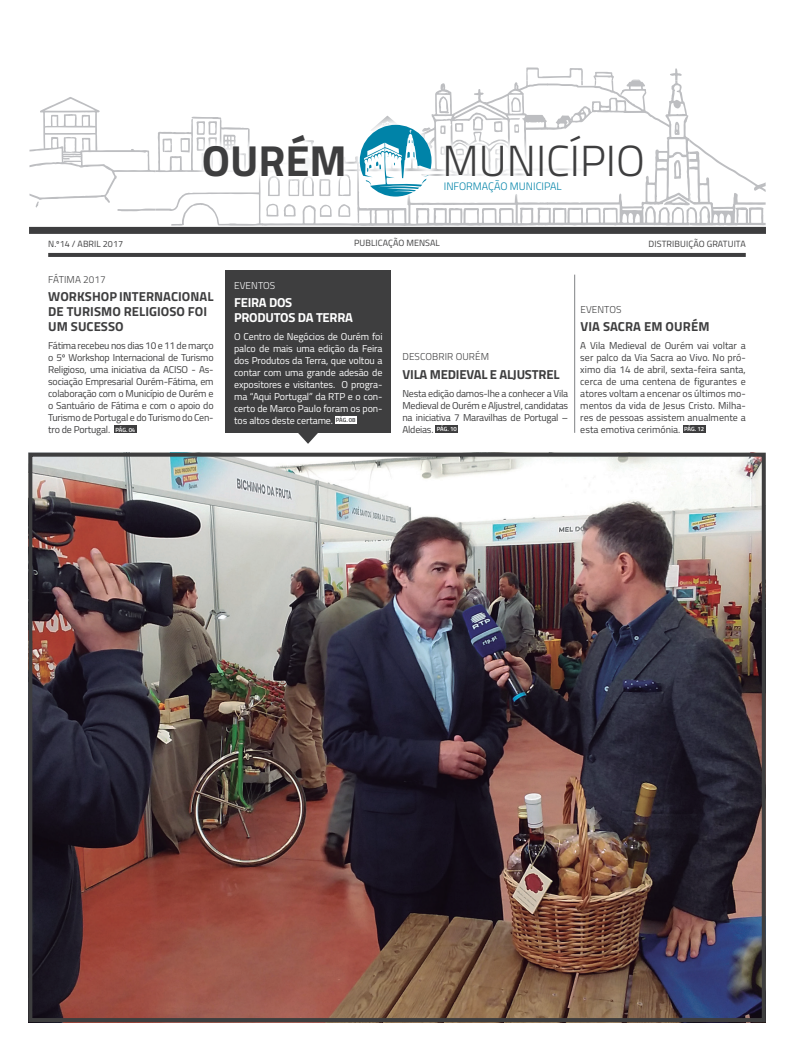
<style>
.page{position:relative;width:794px;height:1049px;background:#fff}
.page>*{position:absolute;margin:0;border:0;box-sizing:border-box;transform-origin:0 0}
.t1{font:300 43.5px "Titillium";color:#3e3e3f}
.t2{font:700 43.5px "Titillium";color:#3e3e3f}
.t3{font:700 13px/15px "Titillium";letter-spacing:.005em;color:#3e3e3f}
.t4{font:700 13px/15px "Titillium";letter-spacing:-.02em;color:#fff}
.t5{font:700 13px "Titillium";letter-spacing:-.015em;color:#3e3e3f}
.t6{font:300 10.8px "Titillium";color:#0083a8}
.t7{font:10px/12px "Titillium";letter-spacing:-.02em;color:#3e3e3f;text-align:justify}
.t8{font:10px/12px "Titillium";letter-spacing:-.01em;color:#fff;text-align:justify}
.t9{font:300 10px "Titillium";letter-spacing:.01em;color:#3e3e3f}
.t10{font:300 10px "Titillium";letter-spacing:.01em;color:#fff}
.t11{font:9px "Titillium";letter-spacing:.01em;color:#3e3e3f}
.s1{font-weight:600;font-size:6px;color:#fff}
.s2{font-weight:600;font-size:6px;color:#3e3e3f}
</style>
<div class="page">
<svg style="left:29px;top:68px;width:736px;height:157px"></svg>
<svg style="left:36px;top:202px;width:3px;height:5px"></svg>
<img style="left:613px;top:80px;width:76px;height:59px">
<img style="left:180px;top:178px;width:474px;height:24px">
<img style="left:431px;top:80px;width:95px;height:41px">
<img style="left:581px;top:80px;width:94px;height:45px">
<img style="left:156px;top:119px;width:103px;height:73px">
<img style="left:369px;top:116px;width:36px;height:7px">
<img style="left:262px;top:140px;width:107px;height:83px">
<img style="left:654px;top:138px;width:35px;height:67px">
<img style="left:547px;top:169px;width:99px;height:54px">
<img style="left:664px;top:197px;width:25px;height:8px">
<img style="left:674px;top:160px;width:7px;height:19px">
<svg style="left:674px;top:122px;width:5px;height:13px"></svg>
<svg style="left:593px;top:72px;width:21px;height:13px"></svg>
<svg style="left:526px;top:67px;width:57px;height:18px"></svg>
<img style="left:511px;top:97px;width:9px;height:15px">
<svg style="left:514px;top:124px;width:5px;height:9px"></svg>
<svg style="left:513px;top:147px;width:6px;height:8px"></svg>
<svg style="left:495px;top:149px;width:8px;height:5px"></svg>
<svg style="left:494px;top:121px;width:8px;height:11px"></svg>
<img style="left:482px;top:140px;width:19px;height:6px">
<img style="left:473px;top:116px;width:10px;height:14px">
<svg style="left:473px;top:132px;width:9px;height:10px"></svg>
<svg style="left:456px;top:149px;width:8px;height:6px"></svg>
<svg style="left:455px;top:123px;width:8px;height:9px"></svg>
<img style="left:439px;top:96px;width:10px;height:17px">
<svg style="left:440px;top:147px;width:5px;height:8px"></svg>
<svg style="left:440px;top:126px;width:5px;height:8px"></svg>
<img style="left:338px;top:179px;width:13px;height:17px">
<svg style="left:338px;top:204px;width:12px;height:13px"></svg>
<svg style="left:339px;top:174px;width:11px;height:5px"></svg>
<svg style="left:320px;top:205px;width:12px;height:12px"></svg>
<img style="left:319px;top:179px;width:11px;height:17px">
<img style="left:302px;top:175px;width:12px;height:21px">
<svg style="left:305px;top:145px;width:5px;height:8px"></svg>
<img style="left:288px;top:179px;width:11px;height:17px">
<img style="left:259px;top:157px;width:33px;height:10px">
<img style="left:268px;top:176px;width:12px;height:20px">
<svg style="left:266px;top:204px;width:30px;height:12px"></svg>
<img style="left:223px;top:135px;width:13px;height:15px">
<img style="left:191px;top:117px;width:30px;height:2px">
<img style="left:208px;top:121px;width:9px;height:14px">
<img style="left:208px;top:137px;width:9px;height:14px">
<img style="left:196px;top:137px;width:9px;height:14px">
<img style="left:196px;top:121px;width:9px;height:14px">
<img style="left:180px;top:138px;width:10px;height:15px">
<img style="left:163px;top:138px;width:9px;height:14px">
<svg style="left:360px;top:123px;width:71px;height:74px"></svg>
<div style="left:225px;top:270px;width:166px;height:163px;background:#3e3e3f"></div>
<div style="left:335px;top:416px;width:21px;height:8px;background:#fff"></div>
<svg style="left:298px;top:433px;width:20px;height:11px"></svg>
<hr style="left:48px;top:253px;width:698px;height:4px;background:#3e3e3f">
<div style="left:29px;top:227px;width:737px;height:7px;background:#3e3e3f"></div>
<img style="left:33px;top:458px;width:727px;height:559px">
<div style="left:28px;top:453px;width:737px;height:569px;border:4px solid #3e3e3f"></div>
<div style="left:435px;top:425px;width:23px;height:7px;background:#3e3e3f"></div>
<div style="left:114px;top:426px;width:23px;height:7px;background:#3e3e3f"></div>
<div style="left:682px;top:425px;width:23px;height:8px;background:#3e3e3f"></div>
<hr style="left:574px;top:275px;width:1px;height:158px;background:#808285">
<h1 class="t2" style="left:202px;top:128px;width:147px">OURÉM</h1>
<h1 class="t1" style="left:442px;top:130px;width:204px">MUNICÍPIO</h1>
<p class="t6" style="left:444px;top:178px;width:119px">INFORMAÇÃO MUNICIPAL</p>
<p class="t11" style="left:48px;top:237px;width:76px">N.º14 / ABRIL 2017</p>
<p class="t11" style="left:354px;top:236px;width:87px">PUBLICAÇÃO MENSAL</p>
<p class="t11" style="left:648px;top:237px;width:99px">DISTRIBUIÇÃO GRATUITA</p>
<p class="t9" style="left:48px;top:272px;width:59px">FÁTIMA 2017</p>
<h2 class="t3" style="left:48px;top:288px;width:167px">WORKSHOP INTERNACIONAL<br>DE TURISMO RELIGIOSO FOI<br>UM SUCESSO</h2>
<p class="t7" style="left:48px;top:339px;width:167px">Fátima recebeu nos dias 10 e 11 de março o 5º Workshop Internacional de Turismo Religioso, uma iniciativa da ACISO - As&shy;sociação Empresarial Ourém-Fátima, em colaboração com o Município de Ourém e o Santuário de Fátima e com o apoio do Turismo de Portugal e do Turismo do Cen&shy;tro de Portugal. <span class="s1">PÁG. 04</span></p>
<p class="t10" style="left:234px;top:278px;width:43px">EVENTOS</p>
<h2 class="t4" style="left:234px;top:294px;width:120px">FEIRA DOS<br>PRODUTOS DA TERRA</h2>
<p class="t8" style="left:234px;top:330px;width:150px">O Centro de Negócios de Ourém foi palco de mais uma edição da Feira dos Produtos da Terra, que voltou a contar com uma grande adesão de expositores e visitantes. O progra&shy;ma “Aqui Portugal” da RTP e o con&shy;certo de Marco Paulo foram os pon&shy;tos altos deste certame. <span class="s2">PÁG. 08</span></p>
<p class="t9" style="left:402px;top:350px;width:88px">DESCOBRIR OURÉM</p>
<h2 class="t5" style="left:402px;top:364px;width:158px">VILA MEDIEVAL E ALJUSTREL</h2>
<p class="t7" style="left:402px;top:386px;width:167px">Nesta edição damos-lhe a conhecer a Vila Medieval de Ourém e Aljustrel, candidatas na iniciativa 7 Maravilhas de Portugal – Aldeias. <span class="s1">PÁG. 10</span></p>
<p class="t9" style="left:580px;top:302px;width:43px">EVENTOS</p>
<h2 class="t3" style="left:580px;top:318px;width:131px">VIA SACRA EM OURÉM</h2>
<p class="t7" style="left:580px;top:339px;width:167px">A Vila Medieval de Ourém vai voltar a ser palco da Via Sacra ao Vivo. No pró&shy;ximo dia 14 de abril, sexta-feira santa, cerca de uma centena de figurantes e atores voltam a encenar os últimos mo&shy;mentos da vida de Jesus Cristo. Milha&shy;res de pessoas assistem anualmente a esta emotiva cerimónia. <span class="s1">PÁG. 12</span></p>
</div>
